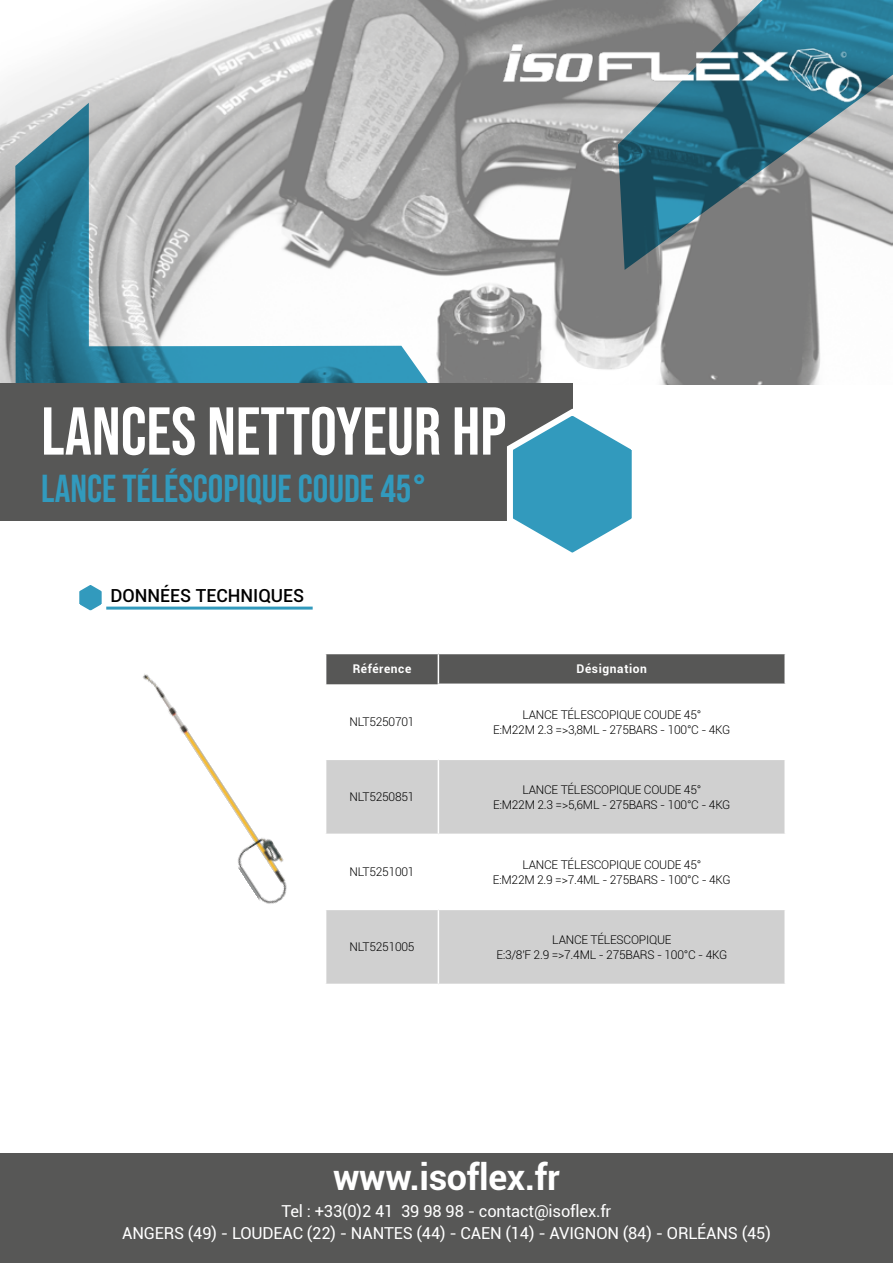
<style>
.page{position:relative;width:893px;height:1263px;background:#fff}
.page>*{position:absolute;margin:0;border:0;box-sizing:border-box;transform-origin:0 0}
.t1{font:67.5px "Bebas Neue";color:#fff}
.t2{font:39px "Bebas Neue";color:#329abd}
.t3{font:700 36px "Roboto";letter-spacing:-.01em;color:#fff}
.t4{font:500 18px "Roboto";color:#000}
.t5{font:16.5px/22px "Roboto";letter-spacing:-.01em;color:#fff;text-align:center}
.t6{font:300 12px/15px "Roboto";letter-spacing:-.02em;color:#000;text-align:center}
.t7{font:700 12px "Roboto";letter-spacing:.05em;color:#fff}
</style>
<div class="page">
<img style="left:0;top:0;width:820px;height:385px">
<svg style="left:15px;top:103px;width:454px;height:280px"></svg>
<div style="left:0;top:383px;width:572px;height:138px;background:#575756"></div>
<svg style="left:507px;top:405px;width:125px;height:148px"></svg>
<svg style="left:618px;top:0;width:275px;height:270px"></svg>
<img style="left:492px;top:21px;width:380px;height:82px">
<div style="left:0;top:1153px;width:893px;height:110px;background:#575756"></div>
<svg style="left:79px;top:585px;width:32px;height:26px"></svg>
<hr style="left:106px;top:607px;width:207px;height:3px;background:#329abd">
<img style="left:143px;top:673px;width:144px;height:231px">
<svg style="left:326px;top:760px;width:458px;height:224px;fill:#d0d0d0"></svg>
<div style="left:326px;top:654px;width:458px;height:30px;background:#575756"></div>
<hr style="left:438px;top:683px;width:348px;height:2px;background:#fff">
<hr style="left:438px;top:760px;width:1px;height:74px;background:#fff">
<hr style="left:438px;top:835px;width:1px;height:74px;background:#fff">
<hr style="left:438px;top:910px;width:1px;height:74px;background:#fff">
<hr style="left:325px;top:834px;width:113px;height:1px;background:#fff">
<hr style="left:438px;top:834px;width:348px;height:1px;background:#fff">
<hr style="left:325px;top:909px;width:113px;height:1px;background:#fff">
<hr style="left:438px;top:909px;width:348px;height:1px;background:#fff">
<h1 class="t1" style="left:41px;top:393px;width:467px">LANCES NETTOYEUR HP</h1>
<h2 class="t2" style="left:41px;top:466px;width:387px">LANCE TÉLÉSCOPIQUE COUDE 45°</h2>
<h3 class="t4" style="left:111px;top:583px;width:195px">DONNÉES TECHNIQUES</h3>
<p class="t7" style="left:353px;top:661px;width:60px">Référence</p>
<p class="t7" style="left:577px;top:661px;width:72px">Désignation</p>
<p class="t6" style="left:349px;top:714px;width:67px">NLT5250701</p>
<p class="t6" style="left:493px;top:707px;width:239px">LANCE TÉLESCOPIQUE COUDE 45°<br>E:M22M 2.3 =&gt;3,8ML - 275BARS - 100°C - 4KG</p>
<p class="t6" style="left:349px;top:789px;width:67px">NLT5250851</p>
<p class="t6" style="left:493px;top:782px;width:239px">LANCE TÉLESCOPIQUE COUDE 45°<br>E:M22M 2.3 =&gt;5,6ML - 275BARS - 100°C - 4KG</p>
<p class="t6" style="left:349px;top:864px;width:67px">NLT5251001</p>
<p class="t6" style="left:493px;top:857px;width:240px">LANCE TÉLESCOPIQUE COUDE 45°<br>E:M22M 2.9 =&gt;7.4ML - 275BARS - 100°C - 4KG</p>
<p class="t6" style="left:349px;top:939px;width:67px">NLT5251005</p>
<p class="t6" style="left:496px;top:932px;width:232px">LANCE TÉLESCOPIQUE<br>E:3/8'F 2.9 =&gt;7.4ML - 275BARS - 100°C - 4KG</p>
<h3 class="t3" style="left:333px;top:1152px;width:228px">www.isoflex.fr</h3>
<h3 class="t5" style="left:122px;top:1199px;width:650px">Tel : +33(0)2 41 39 98 98 - contact@isoflex.fr<br>ANGERS (49) - LOUDEAC (22) - NANTES (44) - CAEN (14) - AVIGNON (84) - ORLÉANS (45)</h3>
</div>
